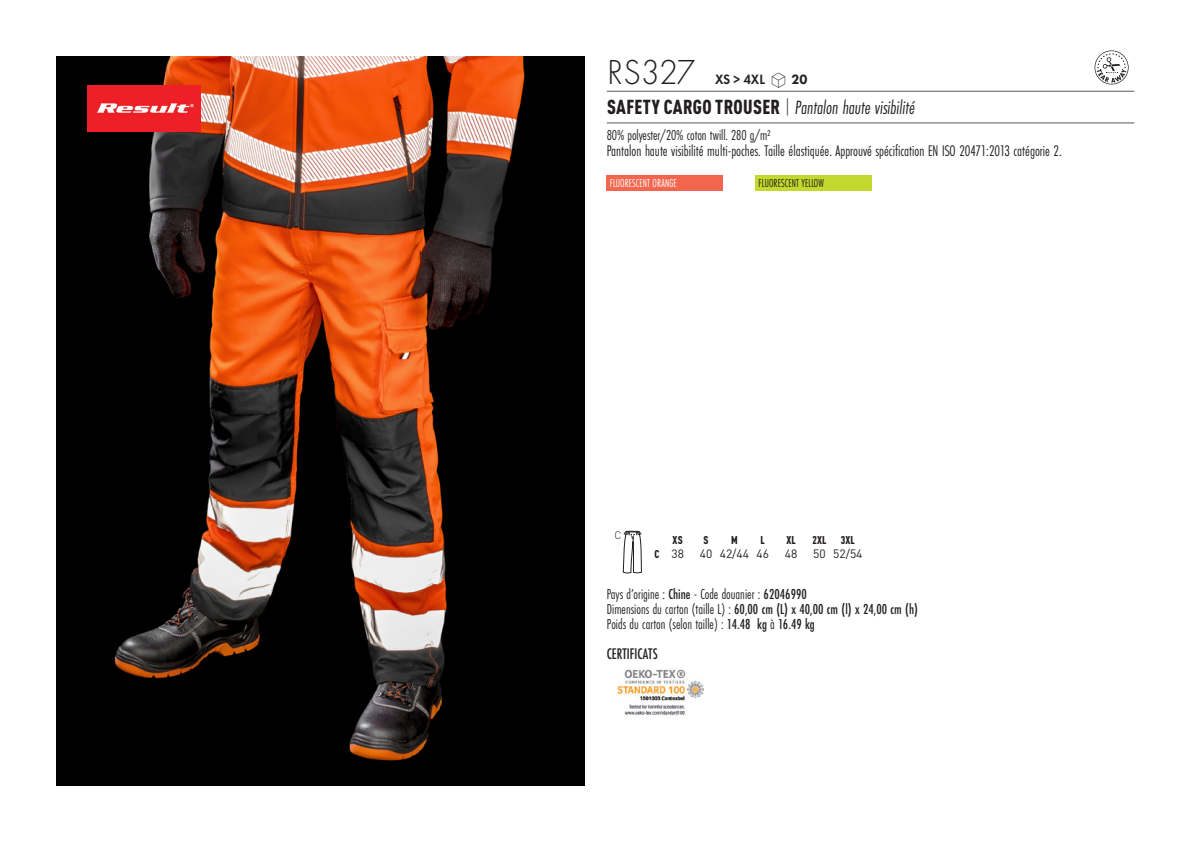
<style>
.page{position:relative;width:1191px;height:842px;background:#fff}
.page>*{position:absolute;margin:0;border:0;box-sizing:border-box;transform-origin:0 0}
.t1{font:300 36px "Futura PT";letter-spacing:-.01em;color:#231f20;scale:.95 1}
.t2{font:italic 20px "Futura PT Cond";color:#231f20;scale:.95 1}
.t3{font:16px "Futura PT Cond";color:#231f20;scale:.95 1}
.t4{font:500 16px "Futura PT Cond";color:#231f20;scale:.95 1}
.grammage_2020{font:15px "Futura PT Cond";color:#231f20;scale:.95 1}
.t5{font:500 15px "Futura PT Cond";color:#231f20;scale:.95 1}
.t6{font:600 14px "Futura PT";color:#231f20;scale:.95 1}
._88_tailles_tab_maig{font:12px "DIN Pro";color:#231f20}
.Coloris_nuancier_bla{font:12px "Futura PT Cond";letter-spacing:.01em;color:#fff;scale:.9 1}
.Coloris_nuancier{font:12px "Futura PT Cond";letter-spacing:.01em;color:#231f20;scale:.9 1}
._88_tailles_tab_maig-2{font:900 condensed 11.2px "DIN Pro";letter-spacing:.02em;color:#231f20;scale:.95 1}
.t7{font:300 10.8px "DIN";color:#231f20}
.s1{font-family:"Linotype Shapeshifter";font-weight:400;font-size:20px}
.s2{font-weight:800}
.s3{font-family:"DIN Pro";font-weight:900;font-style:normal;font-stretch:condensed}
.s4{font-family:"DIN Pro";font-weight:300;font-style:normal;font-stretch:condensed}
.s5{font-weight:900;font-stretch:condensed;font-size:11.2px}
.s6{font-weight:500}
.s7{font-weight:400}
</style>
<div class="page">
<img style="left:57px;top:57px;width:527px;height:728px">
<hr style="left:607px;top:91px;width:527px;height:1px;background:#57585a">
<hr style="left:607px;top:123px;width:527px;height:1px;background:#57585a">
<svg style="left:1094px;top:50px;width:34px;height:34px"></svg>
<div style="left:607px;top:176px;width:116px;height:15px;background:#f2664e"></div>
<div style="left:755px;top:176px;width:117px;height:15px;background:#c4d82d"></div>
<svg style="left:623px;top:531px;width:19px;height:43px"></svg>
<img style="left:617px;top:669px;width:86px;height:47px">
<img style="left:87px;top:85px;width:113px;height:46px">
<p class="t1" style="left:607px;top:52px;width:95px">RS327</p>
<p class="t6" style="left:715px;top:71px;width:99px">XS &gt; 4XL <span class="s1">S</span> <span class="s2">20</span></p>
<p class="t2" style="left:607px;top:96px;width:325px"><span class="s3">SAFETY CARGO TROUSER</span> <span class="s4">|</span> Pantalon haute visibilité</p>
<p class="grammage_2020" style="left:607px;top:126px;width:174px">80% polyester/20% coton twill. 280 g/m2</p>
<p class="t3" style="left:607px;top:142px;width:480px">Pantalon haute visibilité multi-poches. Taille élastiquée. Approuvé spécification EN ISO 20471:2013 catégorie 2.</p>
<p class="Coloris_nuancier_bla" style="left:610px;top:176px;width:76px">FLUORESCENT ORANGE</p>
<p class="Coloris_nuancier" style="left:758px;top:176px;width:74px">FLUORESCENT YELLOW</p>
<p class="t7" style="left:614px;top:528px;width:8px">C</p>
<p class="_88_tailles_tab_maig-2" style="left:672px;top:531px;width:12px">XS</p>
<p class="_88_tailles_tab_maig-2" style="left:703px;top:531px;width:7px">S</p>
<p class="_88_tailles_tab_maig-2" style="left:731px;top:531px;width:8px">M</p>
<p class="_88_tailles_tab_maig-2" style="left:760px;top:531px;width:6px">L</p>
<p class="_88_tailles_tab_maig-2" style="left:786px;top:531px;width:12px">XL</p>
<p class="_88_tailles_tab_maig-2" style="left:812px;top:531px;width:16px">2XL</p>
<p class="_88_tailles_tab_maig-2" style="left:840px;top:531px;width:16px">3XL</p>
<p class="_88_tailles_tab_maig" style="left:654px;top:544px;width:31px"><span class="s5">C</span> 38</p>
<p class="_88_tailles_tab_maig" style="left:700px;top:544px;width:71px">40 42/44 46</p>
<p class="_88_tailles_tab_maig" style="left:785px;top:544px;width:14px">48</p>
<p class="_88_tailles_tab_maig" style="left:813px;top:544px;width:51px">50 52/54</p>
<p class="grammage_2020" style="left:607px;top:586px;width:212px">Pays d’origine : <span class="s6">Chine</span> - Code douanier : <span class="s6">62046990</span></p>
<p class="t5" style="left:607px;top:601px;width:329px"><span class="s7">Dimensions du carton (taille L) :</span> 60,00 cm (L) x 40,00 cm (l) x 24,00 cm (h)</p>
<p class="grammage_2020" style="left:607px;top:616px;width:220px">Poids du carton (selon taille) : <span class="s6">14.48 kg</span> à <span class="s6">16.49 kg</span></p>
<p class="t4" style="left:607px;top:644px;width:55px">CERTIFICATS</p>
</div>
